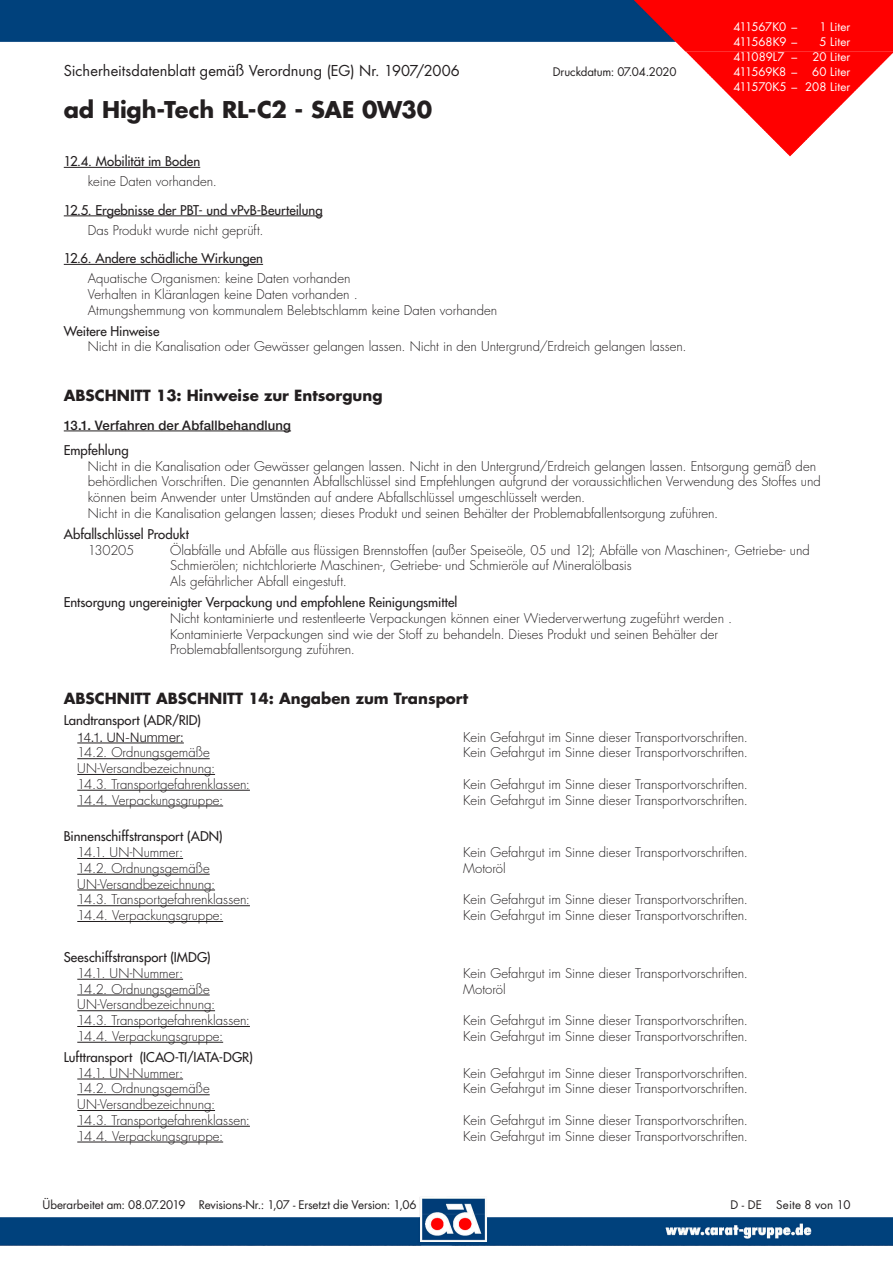
<style>
.page{position:relative;width:893px;height:1263px;background:#fff}
.page>*{position:absolute;margin:0;border:0;box-sizing:border-box;transform-origin:0 0}
.t1{font:700 22.5px "Futura Std";letter-spacing:-.01em;color:#231f20}
.t2{font:700 15px "Futura Std";color:#231f20}
.t3{font:14.7px "Futura Std";letter-spacing:.005em;color:#231f20}
.t4{font:300 13.2px/15.8px "Futura Std";letter-spacing:-.005em;color:#231f20}
.t5{font:500 13.2px "Futura Std";color:#231f20}
.t6{font:500 13.2px "Helvetica Neue LT Std";letter-spacing:.015em;color:#231f20}
.t7{font:300 13.2px "Helvetica Neue LT Std";letter-spacing:.01em;color:#231f20}
.t8{font:11.55px "Futura Std";letter-spacing:-.015em;color:#231f20}
.t9{font:11.55px/15px "Futura Std";color:#fff;text-align:right}
.t10{font:11.55px "Futura Std";letter-spacing:-.03em;color:#fff}
.t11{font:11.55px "Futura Std";letter-spacing:.01em;color:#231f20}
</style>
<div class="page">
<img style="left:0;top:0;width:893px;height:1246px">
<hr style="left:64px;top:167px;width:136px;height:1px;background:#231f20">
<hr style="left:64px;top:216px;width:259px;height:1px;background:#231f20">
<hr style="left:64px;top:264px;width:199px;height:1px;background:#231f20">
<hr style="left:64px;top:431px;width:227px;height:1px;background:#231f20">
<hr style="left:77px;top:743px;width:107px;height:1px;background:#231f20">
<hr style="left:77px;top:758px;width:133px;height:1px;background:#231f20">
<hr style="left:77px;top:774px;width:138px;height:1px;background:#231f20">
<hr style="left:77px;top:790px;width:173px;height:1px;background:#231f20">
<hr style="left:77px;top:806px;width:146px;height:1px;background:#231f20">
<hr style="left:77px;top:858px;width:106px;height:1px;background:#231f20">
<hr style="left:77px;top:874px;width:133px;height:1px;background:#231f20">
<hr style="left:77px;top:890px;width:138px;height:1px;background:#231f20">
<hr style="left:77px;top:905px;width:173px;height:1px;background:#231f20">
<hr style="left:77px;top:921px;width:146px;height:1px;background:#231f20">
<hr style="left:77px;top:979px;width:106px;height:1px;background:#231f20">
<hr style="left:77px;top:995px;width:133px;height:1px;background:#231f20">
<hr style="left:77px;top:1010px;width:138px;height:1px;background:#231f20">
<hr style="left:77px;top:1026px;width:173px;height:1px;background:#231f20">
<hr style="left:77px;top:1042px;width:146px;height:1px;background:#231f20">
<hr style="left:77px;top:1079px;width:106px;height:1px;background:#231f20">
<hr style="left:77px;top:1094px;width:133px;height:1px;background:#231f20">
<hr style="left:77px;top:1110px;width:138px;height:1px;background:#231f20">
<hr style="left:77px;top:1126px;width:173px;height:1px;background:#231f20">
<hr style="left:77px;top:1142px;width:146px;height:1px;background:#231f20">
<p class="t3" style="left:64px;top:61px;width:398px">Sicherheitsdatenblatt gemäß Verordnung (EG) Nr. 1907/2006</p>
<p class="t8" style="left:553px;top:64px;width:125px">Druckdatum: 07.04.2020</p>
<p class="t10" style="left:733px;top:19px;width:65px">411567K0 –</p>
<p class="t9" style="left:819px;top:19px;width:33px">1 Liter</p>
<p class="t10" style="left:733px;top:34px;width:65px">411568K9 –</p>
<p class="t9" style="left:819px;top:34px;width:33px">5 Liter</p>
<p class="t9" style="left:733px;top:49px;width:65px">411089L7 –</p>
<p class="t9" style="left:812px;top:49px;width:40px">20 Liter</p>
<p class="t10" style="left:733px;top:64px;width:65px">411569K8 –</p>
<p class="t9" style="left:733px;top:64px;width:118px">60 Liter<br>411570K5 – 208 Liter</p>
<h1 class="t1" style="left:64px;top:95px;width:370px">ad High-Tech RL-C2 - SAE 0W30</h1>
<p class="t5" style="left:64px;top:153px;width:138px">12.4. Mobilität im Boden</p>
<p class="t4" style="left:88px;top:174px;width:131px">keine Daten vorhanden.</p>
<p class="t5" style="left:64px;top:201px;width:260px">12.5. Ergebnisse der PBT- und vPvB-Beurteilung</p>
<p class="t4" style="left:88px;top:222px;width:177px">Das Produkt wurde nicht geprüft.</p>
<p class="t5" style="left:64px;top:250px;width:201px">12.6. Andere schädliche Wirkungen</p>
<p class="t4" style="left:88px;top:271px;width:411px">Aquatische Organismen: keine Daten vorhanden<br>Verhalten in Kläranlagen keine Daten vorhanden .<br>Atmungshemmung von kommunalem Belebtschlamm keine Daten vorhanden</p>
<p class="t5" style="left:64px;top:322px;width:97px">Weitere Hinweise</p>
<p class="t4" style="left:88px;top:339px;width:600px">Nicht in die Kanalisation oder Gewässer gelangen lassen. Nicht in den Untergrund/Erdreich gelangen lassen.</p>
<p class="t2" style="left:64px;top:385px;width:320px">ABSCHNITT 13: Hinweise zur Entsorgung</p>
<p class="t6" style="left:64px;top:417px;width:229px">13.1. Verfahren der Abfallbehandlung</p>
<p class="t5" style="left:64px;top:442px;width:66px">Empfehlung</p>
<p class="t4" style="left:88px;top:458px;width:735px">Nicht in die Kanalisation oder Gewässer gelangen lassen. Nicht in den Untergrund/Erdreich gelangen lassen. Entsorgung gemäß den behördlichen Vorschriften. Die genannten Abfallschlüssel sind Empfehlungen aufgrund der voraussichtlichen Verwendung des Stoffes und können beim Anwender unter Umständen auf andere Abfallschlüssel umgeschlüsselt werden.<br>Nicht in die Kanalisation gelangen lassen; dieses Produkt und seinen Behälter der Problemabfallentsorgung zuführen.</p>
<p class="t5" style="left:64px;top:526px;width:127px">Abfallschlüssel Produkt</p>
<p class="t4" style="left:88px;top:542px;width:48px">130205</p>
<p class="t4" style="left:170px;top:542px;width:641px">Ölabfälle und Abfälle aus flüssigen Brennstoffen (außer Speiseöle, 05 und 12); Abfälle von Maschinen-, Getriebe- und<br>Schmierölen; nichtchlorierte Maschinen-, Getriebe- und Schmieröle auf Mineralölbasis<br>Als gefährlicher Abfall eingestuft.</p>
<p class="t5" style="left:64px;top:594px;width:395px">Entsorgung ungereinigter Verpackung und empfohlene Reinigungsmittel</p>
<p class="t4" style="left:170px;top:611px;width:564px">Nicht kontaminierte und restentleerte Verpackungen können einer Wiederverwertung zugeführt werden .<br>Kontaminierte Verpackungen sind wie der Stoff zu behandeln. Dieses Produkt und seinen Behälter der<br>Problemabfallentsorgung zuführen.</p>
<p class="t2" style="left:64px;top:688px;width:406px">ABSCHNITT ABSCHNITT 14: Angaben zum Transport</p>
<p class="t5" style="left:64px;top:712px;width:139px">Landtransport (ADR/RID)</p>
<p class="t7" style="left:77px;top:729px;width:108px">14.1. UN-Nummer:</p>
<p class="t4" style="left:463px;top:729px;width:286px">Kein Gefahrgut im Sinne dieser Transportvorschriften.</p>
<p class="t4" style="left:77px;top:745px;width:134px">14.2. Ordnungsgemäße</p>
<p class="t4" style="left:463px;top:745px;width:286px">Kein Gefahrgut im Sinne dieser Transportvorschriften.</p>
<p class="t4" style="left:77px;top:761px;width:174px">UN-Versandbezeichnung:<br>14.3. Transportgefahrenklassen:</p>
<p class="t4" style="left:463px;top:777px;width:286px">Kein Gefahrgut im Sinne dieser Transportvorschriften.</p>
<p class="t4" style="left:77px;top:792px;width:147px">14.4. Verpackungsgruppe:</p>
<p class="t4" style="left:463px;top:792px;width:286px">Kein Gefahrgut im Sinne dieser Transportvorschriften.</p>
<p class="t5" style="left:64px;top:828px;width:160px">Binnenschiffstransport (ADN)</p>
<p class="t4" style="left:77px;top:845px;width:107px">14.1. UN-Nummer:</p>
<p class="t4" style="left:463px;top:845px;width:286px">Kein Gefahrgut im Sinne dieser Transportvorschriften.</p>
<p class="t4" style="left:77px;top:861px;width:134px">14.2. Ordnungsgemäße</p>
<p class="t4" style="left:463px;top:861px;width:44px">Motoröl</p>
<p class="t4" style="left:77px;top:876px;width:174px">UN-Versandbezeichnung:<br>14.3. Transportgefahrenklassen:</p>
<p class="t4" style="left:463px;top:892px;width:286px">Kein Gefahrgut im Sinne dieser Transportvorschriften.</p>
<p class="t4" style="left:77px;top:908px;width:147px">14.4. Verpackungsgruppe:</p>
<p class="t4" style="left:463px;top:908px;width:286px">Kein Gefahrgut im Sinne dieser Transportvorschriften.</p>
<p class="t5" style="left:64px;top:949px;width:148px">Seeschiffstransport (IMDG)</p>
<p class="t4" style="left:77px;top:966px;width:107px">14.1. UN-Nummer:</p>
<p class="t4" style="left:463px;top:966px;width:286px">Kein Gefahrgut im Sinne dieser Transportvorschriften.</p>
<p class="t4" style="left:77px;top:981px;width:134px">14.2. Ordnungsgemäße</p>
<p class="t4" style="left:463px;top:981px;width:44px">Motoröl</p>
<p class="t4" style="left:77px;top:997px;width:174px">UN-Versandbezeichnung:<br>14.3. Transportgefahrenklassen:</p>
<p class="t4" style="left:463px;top:1013px;width:286px">Kein Gefahrgut im Sinne dieser Transportvorschriften.</p>
<p class="t4" style="left:77px;top:1029px;width:147px">14.4. Verpackungsgruppe:</p>
<p class="t4" style="left:463px;top:1029px;width:286px">Kein Gefahrgut im Sinne dieser Transportvorschriften.</p>
<p class="t5" style="left:64px;top:1049px;width:191px">Lufttransport (ICAO-TI/IATA-DGR)</p>
<p class="t4" style="left:77px;top:1065px;width:107px">14.1. UN-Nummer:</p>
<p class="t4" style="left:463px;top:1065px;width:286px">Kein Gefahrgut im Sinne dieser Transportvorschriften.</p>
<p class="t4" style="left:77px;top:1081px;width:134px">14.2. Ordnungsgemäße</p>
<p class="t4" style="left:463px;top:1081px;width:286px">Kein Gefahrgut im Sinne dieser Transportvorschriften.</p>
<p class="t4" style="left:77px;top:1097px;width:174px">UN-Versandbezeichnung:<br>14.3. Transportgefahrenklassen:</p>
<p class="t4" style="left:463px;top:1113px;width:286px">Kein Gefahrgut im Sinne dieser Transportvorschriften.</p>
<p class="t4" style="left:77px;top:1128px;width:147px">14.4. Verpackungsgruppe:</p>
<p class="t4" style="left:463px;top:1128px;width:286px">Kein Gefahrgut im Sinne dieser Transportvorschriften.</p>
<p class="t8" style="left:43px;top:1198px;width:375px">Überarbeitet am: 08.07.2019 Revisions-Nr.: 1,07 - Ersetzt die Version: 1,06</p>
<p class="t11" style="left:730px;top:1198px;width:121px">D - DE Seite 8 von 10</p>
</div>
